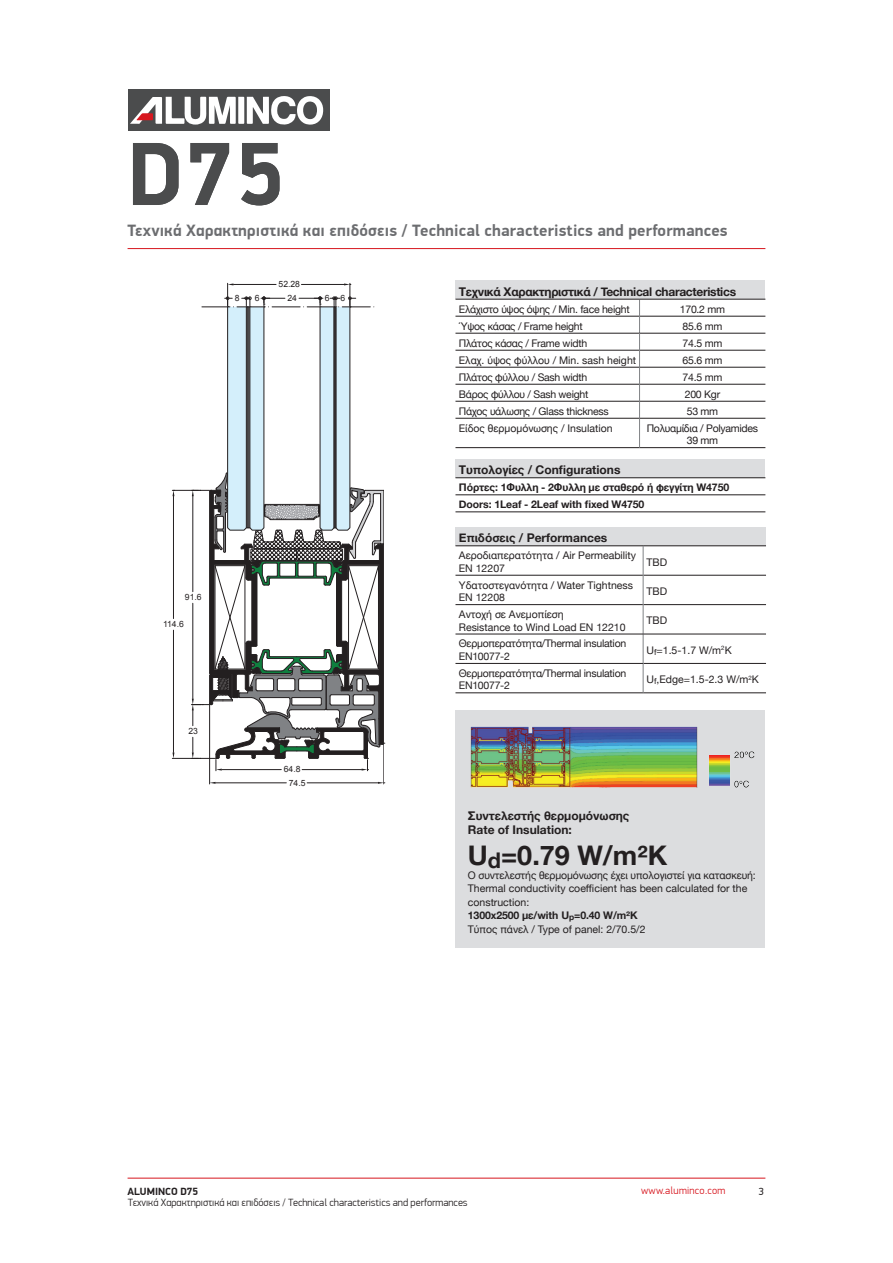
<style>
.page{position:relative;width:893px;height:1263px;background:#fff}
.page>*{position:absolute;margin:0;border:0;box-sizing:border-box;transform-origin:0 0}
.MEGALOS_TITLOS{font:700 90px "PF Din Display Pro";color:#4b4c4d}
.t1{font:700 27px "Helvetica Neue";color:#231f20}
.Title_rule{font:700 16.5px "PF Din Display Pro";letter-spacing:.01em;color:#6c6d70}
.Paragraph_Style_1{font:700 12px "Helvetica Neue";color:#231f20}
.Paragraph_Style_1-2{font:700 12px "Helvetica Neue";letter-spacing:-.025em;color:#231f20}
.Paragraph_Style_1-3{font:10.5px/13.5px "Helvetica Neue";color:#231f20}
.text{font:10.5px "Helvetica Neue";letter-spacing:-.025em;color:#231f20}
.Paragraph_Style_1-4{font:10.5px/12.6px "Helvetica Neue";letter-spacing:-.025em;color:#231f20;text-align:center}
.t2{font:300 10.5px "PF Din Display Pro";color:#231f20}
.text-2{font:700 10.5px "Helvetica Neue";letter-spacing:-.01em;color:#231f20}
.text-3{font:10.5px "Helvetica Neue";color:#231f20}
.t3{font:300 10.5px "PF Din Display Pro";letter-spacing:.025em;color:#d7171f}
.t4{font:700 10.5px "PF Din Display Pro";color:#231f20}
.t5{font:10.5px "PF Din Display Pro";color:#231f20}
.t6{font:8.55px/13.2px "Arial";color:#231f20;text-align:center}
.s1{font-weight:700}
</style>
<div class="page">
<hr style="left:128px;top:1178px;width:637px;height:1px;background:#d7171f">
<div style="left:128px;top:89px;width:202px;height:42px;background:#4b4c4d"></div>
<svg style="left:130px;top:96px;width:193px;height:29px"></svg>
<hr style="left:128px;top:248px;width:637px;height:1px;background:#d7171f">
<div style="left:455px;top:710px;width:310px;height:237px;background:#dcdddf"></div>
<div style="left:455px;top:459px;width:310px;height:19px;background:#dcdddf"></div>
<hr style="left:455px;top:495px;width:310px;height:1px;background:#231f20">
<hr style="left:455px;top:512px;width:310px;height:1px;background:#231f20">
<hr style="left:455px;top:477px;width:310px;height:1px;background:#231f20">
<img style="left:470px;top:726px;width:228px;height:62px">
<img style="left:709px;top:751px;width:46px;height:37px">
<div style="left:455px;top:527px;width:311px;height:19px;background:#dcdddf"></div>
<hr style="left:455px;top:545px;width:188px;height:1px;background:#231f20">
<hr style="left:643px;top:545px;width:123px;height:1px;background:#231f20">
<hr style="left:455px;top:575px;width:188px;height:1px;background:#231f20">
<hr style="left:643px;top:575px;width:123px;height:1px;background:#231f20">
<hr style="left:455px;top:604px;width:188px;height:1px;background:#231f20">
<hr style="left:643px;top:604px;width:123px;height:1px;background:#231f20">
<hr style="left:643px;top:663px;width:123px;height:1px;background:#231f20">
<hr style="left:455px;top:692px;width:188px;height:1px;background:#231f20">
<hr style="left:643px;top:692px;width:123px;height:1px;background:#231f20">
<svg style="left:643px;top:546px;width:1px;height:29px"></svg>
<hr style="left:643px;top:575px;width:1px;height:30px;background:#808285">
<svg style="left:643px;top:605px;width:1px;height:58px"></svg>
<hr style="left:643px;top:663px;width:1px;height:30px;background:#808285">
<hr style="left:455px;top:634px;width:188px;height:1px;background:#231f20">
<hr style="left:455px;top:663px;width:188px;height:1px;background:#231f20">
<hr style="left:643px;top:634px;width:123px;height:1px;background:#231f20">
<div style="left:455px;top:281px;width:310px;height:18px;background:#dcdddf"></div>
<hr style="left:455px;top:316px;width:184px;height:1px;background:#231f20">
<hr style="left:640px;top:316px;width:125px;height:1px;background:#231f20">
<hr style="left:455px;top:299px;width:184px;height:1px;background:#231f20">
<hr style="left:639px;top:299px;width:126px;height:1px;background:#231f20">
<hr style="left:455px;top:333px;width:184px;height:1px;background:#231f20">
<hr style="left:639px;top:333px;width:126px;height:1px;background:#231f20">
<hr style="left:455px;top:350px;width:184px;height:1px;background:#231f20">
<hr style="left:639px;top:350px;width:126px;height:1px;background:#231f20">
<hr style="left:455px;top:367px;width:184px;height:1px;background:#231f20">
<hr style="left:639px;top:367px;width:126px;height:1px;background:#231f20">
<hr style="left:455px;top:384px;width:184px;height:1px;background:#231f20">
<hr style="left:639px;top:384px;width:126px;height:1px;background:#231f20">
<hr style="left:455px;top:401px;width:184px;height:1px;background:#231f20">
<hr style="left:639px;top:401px;width:126px;height:1px;background:#231f20">
<hr style="left:455px;top:418px;width:184px;height:1px;background:#231f20">
<hr style="left:639px;top:418px;width:126px;height:1px;background:#231f20">
<hr style="left:455px;top:447px;width:184px;height:1px;background:#231f20">
<hr style="left:639px;top:447px;width:126px;height:1px;background:#231f20">
<svg style="left:639px;top:299px;width:1px;height:148px"></svg>
<hr style="left:209px;top:705px;width:1px;height:79px;background:#231f20">
<hr style="left:384px;top:744px;width:1px;height:40px;background:#231f20">
<hr style="left:215px;top:782px;width:71px;height:1px;background:#231f20">
<hr style="left:307px;top:782px;width:71px;height:1px;background:#231f20">
<svg style="left:378px;top:782px;width:7px;height:2px"></svg>
<svg style="left:172px;top:283px;width:213px;height:488px"></svg>
<p class="MEGALOS_TITLOS" style="left:128px;top:120px;width:158px">D75</p>
<p class="Title_rule" style="left:128px;top:220px;width:602px">Τεχνικά Χαρακτηριστικά και επιδόσεις / Technical characteristics and performances</p>
<p class="t6" style="left:279px;top:278px;width:23px">52.28</p>
<p class="t6" style="left:235px;top:292px;width:6px">8</p>
<p class="t6" style="left:255px;top:292px;width:6px">6</p>
<p class="t6" style="left:288px;top:292px;width:11px">24</p>
<p class="t6" style="left:325px;top:292px;width:6px">6</p>
<p class="t6" style="left:341px;top:292px;width:6px">6</p>
<p class="t6" style="left:185px;top:591px;width:18px">91.6</p>
<p class="t6" style="left:163px;top:618px;width:22px">114.6</p>
<p class="t6" style="left:188px;top:725px;width:11px">23</p>
<p class="t6" style="left:284px;top:763px;width:23px">64.8<br>74.5</p>
<p class="Paragraph_Style_1-2" style="left:459px;top:282px;width:279px">Τεχνικά Χαρακτηριστικά / Technical characteristics</p>
<p class="text" style="left:459px;top:301px;width:172px">Ελάχιστο ύψος όψης / Min. face height</p>
<p class="Paragraph_Style_1-3" style="left:680px;top:303px;width:47px">170.2 mm</p>
<p class="text" style="left:459px;top:318px;width:125px">Ύψος κάσας / Frame height</p>
<p class="text" style="left:683px;top:318px;width:41px">85.6 mm</p>
<p class="text" style="left:459px;top:335px;width:130px">Πλάτος κάσας / Frame width</p>
<p class="text" style="left:683px;top:335px;width:41px">74.5 mm</p>
<p class="text-3" style="left:459px;top:352px;width:179px">Ελαχ. ύψος φύλλου / Min. sash height</p>
<p class="Paragraph_Style_1-3" style="left:683px;top:354px;width:41px">65.6 mm</p>
<p class="text" style="left:459px;top:369px;width:130px">Πλάτος φύλλου / Sash width</p>
<p class="Paragraph_Style_1-3" style="left:683px;top:371px;width:41px">74.5 mm</p>
<p class="text" style="left:459px;top:386px;width:131px">Βάρος φύλλου / Sash weight</p>
<p class="Paragraph_Style_1-3" style="left:685px;top:388px;width:37px">200 Kgr</p>
<p class="text" style="left:459px;top:403px;width:151px">Πάχος υάλωσης / Glass thickness</p>
<p class="Paragraph_Style_1-3" style="left:687px;top:405px;width:33px">53 mm</p>
<p class="Paragraph_Style_1-3" style="left:459px;top:422px;width:155px">Είδος θερμομόνωσης / Insulation</p>
<p class="Paragraph_Style_1-4" style="left:647px;top:422px;width:113px">Πολυαμίδια / Polyamides<br>39 mm</p>
<p class="Paragraph_Style_1" style="left:459px;top:461px;width:163px">Τυπολογίες / Configurations</p>
<p class="text-2" style="left:459px;top:479px;width:272px">Πόρτες: 1Φυλλη - 2Φυλλη με σταθερό ή φεγγίτη W4750</p>
<p class="text-2" style="left:459px;top:496px;width:187px">Doors: 1Leaf - 2Leaf with fixed W4750</p>
<p class="Paragraph_Style_1" style="left:459px;top:529px;width:150px">Eπιδόσεις / Performances</p>
<p class="Paragraph_Style_1-3" style="left:459px;top:550px;width:179px;line-height:12.6px">Αεροδιαπερατότητα / Air Permeability<br>EN 12207</p>
<p class="Paragraph_Style_1-3" style="left:646px;top:556px;width:22px">TBD</p>
<p class="Paragraph_Style_1-3" style="left:459px;top:579px;width:176px;line-height:12.6px">Υδατοστεγανότητα / Water Tightness<br>EN 12208</p>
<p class="Paragraph_Style_1-3" style="left:646px;top:585px;width:22px">TBD</p>
<p class="Paragraph_Style_1-3" style="left:459px;top:608px;width:106px">Αντοχή σε Ανεμοπίεση</p>
<p class="Paragraph_Style_1-3" style="left:459px;top:621px;width:168px">Resistance to Wind Load EN 12210</p>
<p class="Paragraph_Style_1-3" style="left:646px;top:614px;width:22px">TBD</p>
<p class="Paragraph_Style_1-4" style="left:459px;top:638px;width:169px">Θερμοπερατότητα/Thermal insulation</p>
<p class="Paragraph_Style_1-4" style="left:459px;top:651px;width:53px">EN10077-2</p>
<p class="Paragraph_Style_1-4" style="left:459px;top:667px;width:169px">Θερμοπερατότητα/Thermal insulation</p>
<p class="Paragraph_Style_1-4" style="left:459px;top:680px;width:53px">EN10077-2</p>
<p class="Paragraph_Style_1-3" style="left:646px;top:644px;width:87px">U<sub>f</sub>=1.5-1.7 W/m<sup>2</sup>K</p>
<p class="Paragraph_Style_1-3" style="left:646px;top:673px;width:114px">U<sub>f</sub>,Edge=1.5-2.3 W/m<sup>2</sup>K</p>
<p class="Paragraph_Style_1" style="left:468px;top:806px;width:163px">Συντελεστής θερμομόνωσης</p>
<p class="Paragraph_Style_1" style="left:468px;top:820px;width:105px">Rate of Insulation:</p>
<p class="t1" style="left:468px;top:834px;width:201px">U<sub>d</sub>=0.79 W/m²K</p>
<p class="Paragraph_Style_1-3" style="left:468px;top:869px;width:289px">Ο συντελεστής θερμομόνωσης έχει υπολογιστεί για κατασκευή:</p>
<p class="Paragraph_Style_1-3" style="left:468px;top:882px;width:281px">Thermal conductivity coefficient has been calculated for the construction:<br><span class="s1">1300x2500 με/with U</span><sub>p</sub><span class="s1">=0.40 W/m²K</span></p>
<p class="Paragraph_Style_1-3" style="left:468px;top:923px;width:179px">Τύπος πάνελ / Type of panel: 2/70.5/2</p>
<p class="t4" style="left:128px;top:1185px;width:72px">ALUMINCO D75</p>
<p class="t3" style="left:641px;top:1185px;width:86px">www.aluminco.com</p>
<p class="t5" style="left:759px;top:1185px;width:7px">3</p>
<p class="t2" style="left:128px;top:1196px;width:341px">Τεχνικά Χαρακτηριστικά και επιδόσεις / Technical characteristics and performances</p>
</div>
